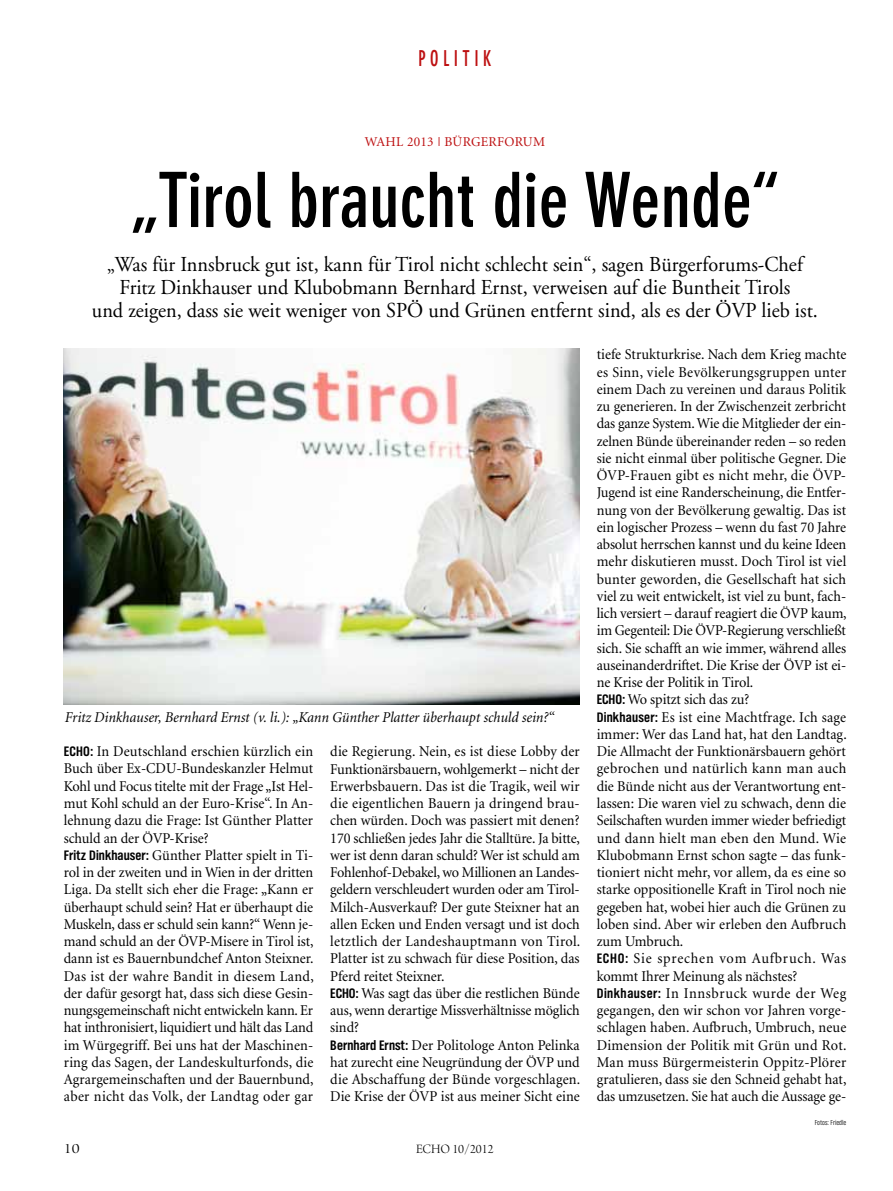
<style>
.page{position:relative;width:893px;height:1191px;background:#fff}
.page>*{position:absolute;margin:0;border:0;box-sizing:border-box;transform-origin:0 0}
.t1{font:700 condensed 75px "DIN Neuzeit Grotesk";color:#000}
.t2{font:700 condensed 21.6px "DIN Neuzeit Grotesk";letter-spacing:.25em;color:#bd1011;scale:.83 1}
.t3{font:21.3px/23.2px "Adobe Garamond";color:#000;text-align:center;scale:.95 1}
.t4{font:15px/17.2px "Minion";color:#000;scale:.95 1}
.t5{font:italic 15px "Minion";color:#000;scale:.95 1}
.t6{font:15px "Arno Pro Light Display";color:#000;scale:1.2 1}
.t7{font:13.5px "Minion";letter-spacing:.02em;color:#bd1011}
.t8{font:13.5px "Arno Pro Light Display";color:#000}
.t9{font:300 7.5px "TV Nord Cond EF";color:#000}
.s1{font-family:"TV Nord Cond EF";font-weight:700;font-size:14.25px}
</style>
<div class="page">
<img style="left:64px;top:348px;width:516px;height:356px">
<h2 class="t2" style="left:418px;top:46px;width:90px">politik</h2>
<p class="t7" style="left:365px;top:135px;width:11px">wahl</p>
<p class="t7" style="left:407px;top:135px;width:66px">2013 | Bürgerforum</p>
<h1 class="t1" style="left:131px;top:157px;width:649px">„Tirol braucht die Wende“</h1>
<p class="t3" style="left:92px;top:253px;width:766px">„Was für Innsbruck gut ist, kann für Tirol nicht schlecht sein“, sagen Bürgerforums-Chef<br>Fritz Dinkhauser und Klubobmann Bernhard Ernst, verweisen auf die Buntheit Tirols<br>und zeigen, dass sie weit weniger von SPÖ und Grünen entfernt sind, als es der ÖVP lieb ist.</p>
<p class="t5" style="left:64px;top:709px;width:517px">Fritz Dinkhauser, Bernhard Ernst (v. li.): „Kann Günther Platter überhaupt schuld sein?“</p>
<p class="t4" style="left:64px;top:743px;width:265px"><span class="s1">ECHO:</span> In Deutschland erschien kürzlich ein Buch über Ex-CDU-Bundeskanzler Helmut Kohl und Focus titelte mit der Frage „Ist Hel&shy;mut Kohl schuld an der Euro-Krise“. In An&shy;lehnung dazu die Frage: Ist Günther Platter schuld an der ÖVP-Krise?<br><span class="s1">Fritz Dinkhauser:</span> Günther Platter spielt in Ti&shy;rol in der zweiten und in Wien in der dritten Liga. Da stellt sich eher die Frage: „Kann er überhaupt schuld sein? Hat er überhaupt die Muskeln, dass er schuld sein kann?“ Wenn je&shy;mand schuld an der ÖVP-Misere in Tirol ist, dann ist es Bauernbundchef Anton Steixner.<br>Das ist der wahre Bandit in diesem Land, der dafür gesorgt hat, dass sich diese Gesin&shy;nungsgemeinschaft nicht entwickeln kann. Er hat inthronisiert, liquidiert und hält das Land im Würgegriff. Bei uns hat der Maschinen&shy;ring das Sagen, der Landeskulturfonds, die Agrargemeinschaften und der Bauernbund, aber nicht das Volk, der Landtag oder gar</p>
<p class="t4" style="left:330px;top:743px;width:265px">die Regierung. Nein, es ist diese Lobby der Funktionärsbauern, wohlgemerkt – nicht der Erwerbsbauern. Das ist die Tragik, weil wir die eigentlichen Bauern ja dringend brau&shy;chen würden. Doch was passiert mit denen?<br>170 schließen jedes Jahr die Stalltüre. Ja bitte, wer ist denn daran schuld? Wer ist schuld am Fohlenhof-Debakel, wo Millionen an Landes&shy;geldern verschleudert wurden oder am Tirol-Milch-Ausverkauf? Der gute Steixner hat an allen Ecken und Enden versagt und ist doch letztlich der Landeshauptmann von Tirol.<br>Platter ist zu schwach für diese Position, das Pferd reitet Steixner.<br><span class="s1">ECHO:</span> Was sagt das über die restlichen Bünde aus, wenn derartige Missverhältnisse möglich sind?<br><span class="s1">Bernhard Ernst:</span> Der Politologe Anton Pelinka hat zurecht eine Neugründung der ÖVP und die Abschaffung der Bünde vorgeschlagen.<br>Die Krise der ÖVP ist aus meiner Sicht eine</p>
<p class="t6" style="left:64px;top:1140px;width:15px">10</p>
<p class="t8" style="left:416px;top:1141px;width:79px">ECHO 10/2012</p>
<p class="t4" style="left:597px;top:346px;width:265px">tiefe Strukturkrise. Nach dem Krieg machte es Sinn, viele Bevölkerungsgruppen unter einem Dach zu vereinen und daraus Politik zu generieren. In der Zwischenzeit zerbricht das ganze System. Wie die Mitglieder der ein&shy;zelnen Bünde übereinander reden – so reden sie nicht einmal über politische Gegner. Die ÖVP-Frauen gibt es nicht mehr, die ÖVP-Jugend ist eine Randerscheinung, die Entfer&shy;nung von der Bevölkerung gewaltig. Das ist ein logischer Prozess – wenn du fast 70 Jahre absolut herrschen kannst und du keine Ideen mehr diskutieren musst. Doch Tirol ist viel bunter geworden, die Gesellschaft hat sich viel zu weit entwickelt, ist viel zu bunt, fach&shy;lich versiert – darauf reagiert die ÖVP kaum, im Gegenteil: Die ÖVP-Regierung verschließt sich. Sie schafft an wie immer, während alles auseinanderdriftet. Die Krise der ÖVP ist ei&shy;ne Krise der Politik in Tirol.<br><span class="s1">ECHO:</span> Wo spitzt sich das zu?<br><span class="s1">Dinkhauser:</span> Es ist eine Machtfrage. Ich sage immer: Wer das Land hat, hat den Landtag.<br>Die Allmacht der Funktionärsbauern gehört gebrochen und natürlich kann man auch die Bünde nicht aus der Verantwortung ent&shy;lassen: Die waren viel zu schwach, denn die Seilschaften wurden immer wieder befriedigt und dann hielt man eben den Mund. Wie Klubobmann Ernst schon sagte – das funk&shy;tioniert nicht mehr, vor allem, da es eine so starke oppositionelle Kraft in Tirol noch nie gegeben hat, wobei hier auch die Grünen zu loben sind. Aber wir erleben den Aufbruch zum Umbruch.<br><span class="s1">ECHO:</span> Sie sprechen vom Aufbruch. Was kommt Ihrer Meinung als nächstes?<br><span class="s1">Dinkhauser:</span> In Innsbruck wurde der Weg gegangen, den wir schon vor Jahren vorge&shy;schlagen haben. Aufbruch, Umbruch, neue Dimension der Politik mit Grün und Rot.<br>Man muss Bürgermeisterin Oppitz-Plörer gratulieren, dass sie den Schneid gehabt hat, das umzusetzen. Sie hat auch die Aussage ge-</p>
<p class="t9" style="left:815px;top:1118px;width:33px">Fotos: Friedle</p>
</div>
